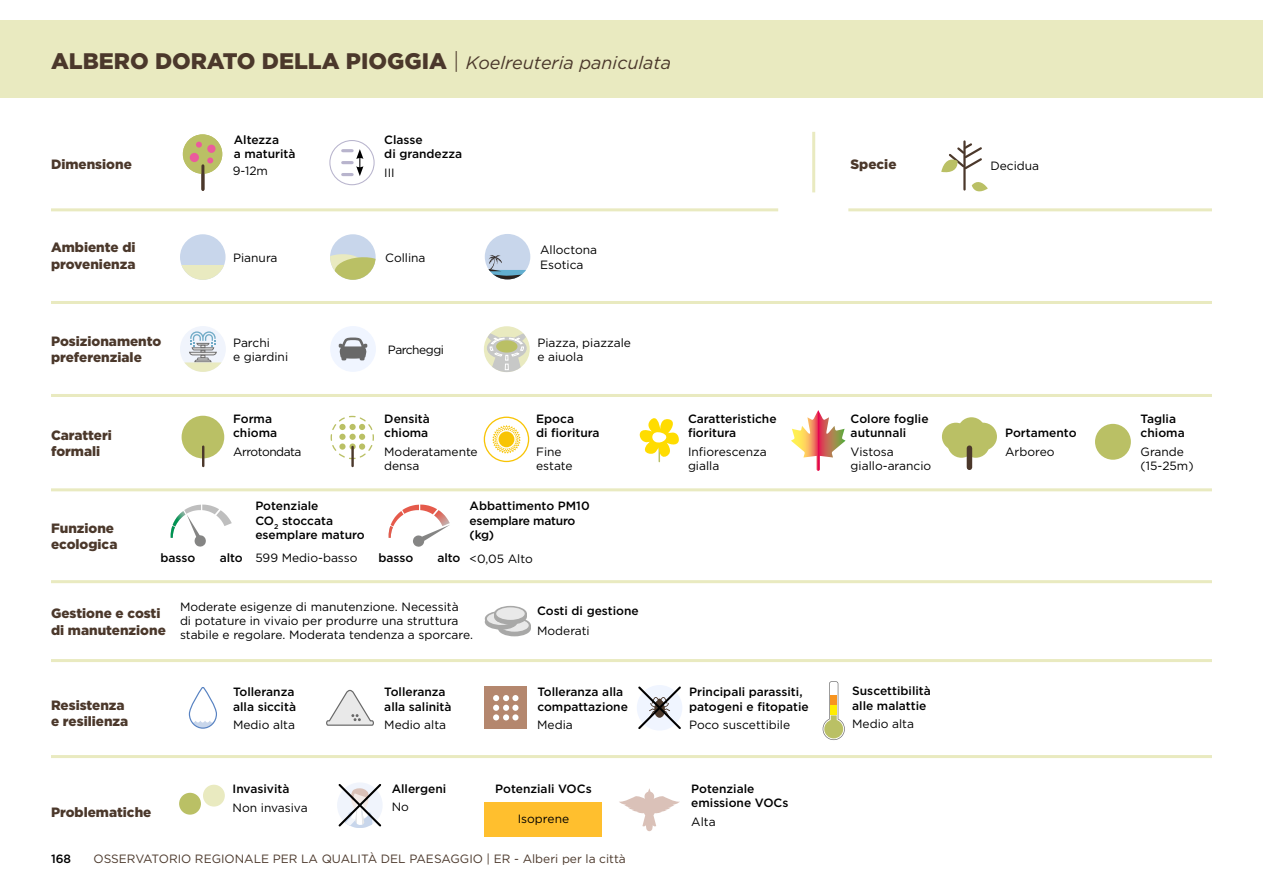
<style>
.page{position:relative;width:1263px;height:893px;background:#fff}
.page>*{position:absolute;margin:0;border:0;box-sizing:border-box;transform-origin:0 0}
.t1{font:900 22.5px "Gotham";color:#4b382b}
.t2{font:900 13.5px/16.2px "Gotham";color:#4b382b}
.t3{font:12px/14.4px "Gotham";color:#000}
.t4{font:500 12px/14.4px "Gotham";color:#000}
.t5{font:12px "Gotham";color:#4b382b}
.t6{font:500 12px/14.4px "Gotham";letter-spacing:-.02em;color:#000}
.t7{font:12px "Gotham";letter-spacing:-.04em;color:#000}
.s1{font-weight:300}
.s2{font-weight:400;font-style:italic;font-size:18px}
.s3{font-weight:500}
</style>
<div class="page">
<div style="left:0;top:20px;width:1263px;height:77px;background:#e9eac0"></div>
<hr style="left:51px;top:301px;width:1161px;height:3px;background:#e9eac0">
<hr style="left:51px;top:394px;width:1161px;height:3px;background:#e9eac0">
<hr style="left:51px;top:488px;width:1161px;height:3px;background:#e9eac0">
<hr style="left:51px;top:580px;width:1161px;height:3px;background:#e9eac0">
<hr style="left:51px;top:659px;width:1161px;height:3px;background:#e9eac0">
<hr style="left:51px;top:755px;width:1161px;height:3px;background:#e9eac0">
<hr style="left:848px;top:208px;width:364px;height:3px;background:#e9eac0">
<hr style="left:812px;top:132px;width:3px;height:60px;background:#e9eac0">
<hr style="left:51px;top:208px;width:727px;height:3px;background:#e9eac0">
<div style="left:485px;top:802px;width:117px;height:34px;background:#ffbf2e"></div>
<div style="left:183px;top:134px;width:39px;height:40px;background:#bac065;border-radius:50%"></div>
<hr style="left:201px;top:166px;width:3px;height:23px;background:#4b382b">
<div style="left:190px;top:153px;width:9px;height:9px;background:#eb5b9c;border-radius:50%"></div>
<div style="left:207px;top:145px;width:9px;height:8px;background:#eb5b9c;border-radius:50%"></div>
<svg style="left:207px;top:157px;width:6px;height:6px"></svg>
<svg style="left:196px;top:142px;width:6px;height:6px"></svg>
<div style="left:329px;top:140px;width:46px;height:45px;border:1px solid #b8b4cd;border-radius:50%"></div>
<svg style="left:343px;top:149px;width:20px;height:27px"></svg>
<div style="left:180px;top:234px;width:46px;height:46px;background:#c8d6eb;border-radius:50%"></div>
<svg style="left:181px;top:265px;width:43px;height:15px"></svg>
<div style="left:330px;top:234px;width:46px;height:46px;background:#c8d6eb;border-radius:50%"></div>
<svg style="left:330px;top:253px;width:46px;height:27px"></svg>
<div style="left:485px;top:234px;width:45px;height:45px;background:#c8d6eb;border-radius:50%"></div>
<svg style="left:485px;top:255px;width:45px;height:24px"></svg>
<div style="left:180px;top:326px;width:46px;height:46px;background:#f0f4fc;border-radius:50%"></div>
<svg style="left:184px;top:331px;width:38px;height:41px"></svg>
<div style="left:330px;top:326px;width:46px;height:46px;background:#f0f5ff;border-radius:50%"></div>
<svg style="left:339px;top:337px;width:28px;height:23px"></svg>
<div style="left:484px;top:326px;width:46px;height:46px;background:#e9eac0;border-radius:50%"></div>
<svg style="left:487px;top:327px;width:40px;height:45px"></svg>
<div style="left:182px;top:416px;width:42px;height:42px;background:#bac065;border-radius:50%"></div>
<svg style="left:202px;top:447px;width:2px;height:19px"></svg>
<svg style="left:330px;top:415px;width:44px;height:45px"></svg>
<svg style="left:339px;top:443px;width:7px;height:7px"></svg>
<svg style="left:349px;top:443px;width:7px;height:7px"></svg>
<div style="left:359px;top:443px;width:6px;height:7px;background:#bac065;border-radius:50%"></div>
<hr style="left:351px;top:447px;width:3px;height:19px;background:#4b382b">
<div style="left:484px;top:417px;width:45px;height:45px;border:1px solid #f8c405;border-radius:50%"></div>
<svg style="left:492px;top:425px;width:29px;height:29px"></svg>
<div style="left:499px;top:431px;width:15px;height:16px;background:#f8c405;border-radius:50%"></div>
<svg style="left:639px;top:418px;width:40px;height:44px"></svg>
<svg style="left:791px;top:410px;width:54px;height:61px"></svg>
<div style="left:942px;top:423px;width:28px;height:27px;background:#bac065;border-radius:50%"></div>
<div style="left:958px;top:417px;width:27px;height:28px;background:#bac065;border-radius:50%"></div>
<div style="left:969px;top:423px;width:28px;height:27px;background:#bac065;border-radius:50%"></div>
<div style="left:962px;top:430px;width:28px;height:28px;background:#bac065;border-radius:50%"></div>
<div style="left:947px;top:430px;width:28px;height:28px;background:#bac065;border-radius:50%"></div>
<div style="left:967px;top:448px;width:5px;height:19px;background:#4b382b"></div>
<div style="left:1095px;top:424px;width:36px;height:36px;background:#bac065;border-radius:50%"></div>
<hr style="left:963px;top:141px;width:3px;height:49px;background:#4b382b">
<svg style="left:941px;top:141px;width:41px;height:32px"></svg>
<svg style="left:972px;top:182px;width:16px;height:10px"></svg>
<svg style="left:171px;top:505px;width:61px;height:42px"></svg>
<svg style="left:389px;top:505px;width:61px;height:42px"></svg>
<div style="left:498px;top:621px;width:33px;height:15px;background:#a8a8a7;border-radius:50%"></div>
<div style="left:498px;top:618px;width:33px;height:15px;background:#a8a8a7;border-radius:50%"></div>
<div style="left:500px;top:619px;width:29px;height:13px;background:#e9e9e9;border-radius:50%"></div>
<div style="left:485px;top:614px;width:33px;height:16px;background:#a8a8a7;border-radius:50%"></div>
<svg style="left:485px;top:611px;width:33px;height:15px"></svg>
<div style="left:487px;top:612px;width:28px;height:13px;background:#e9e9e9;border-radius:50%"></div>
<div style="left:494px;top:609px;width:33px;height:16px;background:#a8a8a7;border-radius:50%"></div>
<div style="left:494px;top:606px;width:33px;height:15px;background:#a8a8a7;border-radius:50%"></div>
<div style="left:496px;top:607px;width:29px;height:13px;background:#e9e9e9;border-radius:50%"></div>
<svg style="left:188px;top:687px;width:29px;height:42px"></svg>
<svg style="left:326px;top:689px;width:48px;height:37px"></svg>
<div style="left:485px;top:686px;width:42px;height:43px;background:#b4876e"></div>
<svg style="left:493px;top:695px;width:25px;height:25px"></svg>
<svg style="left:637px;top:685px;width:45px;height:45px"></svg>
<svg style="left:823px;top:681px;width:22px;height:59px"></svg>
<div style="left:179px;top:793px;width:22px;height:22px;background:#bac065;border-radius:50%"></div>
<div style="left:203px;top:785px;width:22px;height:21px;background:#e9eac0;border-radius:50%"></div>
<svg style="left:337px;top:783px;width:45px;height:45px"></svg>
<svg style="left:619px;top:788px;width:61px;height:43px"></svg>
<h1 class="t1" style="left:51px;top:46px;width:621px">ALBERO DORATO DELLA PIOGGIA <span class="s1">|</span> <span class="s2">Koelreuteria paniculata</span></h1>
<p class="t2" style="left:51px;top:155px;width:82px">Dimensione</p>
<p class="t2" style="left:51px;top:239px;width:86px">Ambiente di provenienza</p>
<p class="t2" style="left:51px;top:333px;width:112px">Posizionamento preferenziale</p>
<p class="t2" style="left:51px;top:427px;width:62px">Caratteri formali</p>
<p class="t4" style="left:234px;top:132px;width:63px">Altezza<br>a maturità</p>
<p class="t4" style="left:384px;top:132px;width:79px">Classe<br>di grandezza</p>
<p class="t3" style="left:233px;top:164px;width:37px">9-12m</p>
<p class="t3" style="left:384px;top:165px;width:12px">III</p>
<p class="t3" style="left:233px;top:250px;width:46px">Pianura</p>
<p class="t3" style="left:385px;top:250px;width:42px">Collina</p>
<p class="t3" style="left:540px;top:242px;width:59px">Alloctona<br>Esotica</p>
<p class="t3" style="left:233px;top:335px;width:57px">Parchi<br>e giardini</p>
<p class="t7" style="left:388px;top:342px;width:58px">Parcheggi</p>
<p class="t3" style="left:537px;top:335px;width:95px">Piazza, piazzale e aiuola</p>
<p class="t4" style="left:233px;top:411px;width:46px">Forma chioma</p>
<p class="t7" style="left:233px;top:444px;width:70px">Arrotondata</p>
<p class="t4" style="left:384px;top:411px;width:47px">Densità chioma</p>
<p class="t3" style="left:384px;top:444px;width:95px">Moderatamente densa</p>
<p class="t4" style="left:688px;top:411px;width:90px">Caratteristiche fioritura</p>
<p class="t4" style="left:536px;top:411px;width:65px">Epoca<br>di fioritura</p>
<p class="t3" style="left:536px;top:444px;width:38px">Fine estate</p>
<p class="t3" style="left:688px;top:444px;width:80px">Infiorescenza gialla</p>
<p class="t4" style="left:255px;top:499px;width:111px">Potenziale<br>CO<sub>2</sub> stoccata esemplare maturo</p>
<p class="t6" style="left:470px;top:499px;width:122px">Abbattimento PM10 esemplare maturo (kg)</p>
<p class="t2" style="left:51px;top:520px;width:68px">Funzione ecologica</p>
<p class="t4" style="left:378px;top:550px;width:36px">basso</p>
<p class="t3" style="left:437px;top:551px;width:97px"><span class="s3">alto</span> &lt;0,05 Alto</p>
<p class="t3" style="left:180px;top:599px;width:295px">Moderate esigenze di manutenzione. Necessità<br>di potature in vivaio per produrre una struttura stabile e regolare. Moderata tendenza a sporcare.</p>
<p class="t4" style="left:537px;top:604px;width:103px">Costi di gestione</p>
<p class="t4" style="left:160px;top:550px;width:36px">basso</p>
<p class="t3" style="left:220px;top:550px;width:139px"><span class="s3">alto</span> 599 Medio-basso</p>
<p class="t2" style="left:51px;top:605px;width:116px">Gestione e costi di manutenzione</p>
<p class="t3" style="left:537px;top:623px;width:54px">Moderati</p>
<p class="t2" style="left:51px;top:697px;width:79px">Resistenza e resilienza</p>
<p class="t2" style="left:51px;top:804px;width:102px">Problematiche</p>
<p class="t4" style="left:233px;top:684px;width:64px">Tolleranza alla siccità</p>
<p class="t3" style="left:233px;top:717px;width:63px">Medio alta</p>
<p class="t4" style="left:233px;top:781px;width:58px">Invasività</p>
<p class="t3" style="left:233px;top:800px;width:77px">Non invasiva</p>
<p class="t4" style="left:384px;top:685px;width:69px">Tolleranza alla salinità</p>
<p class="t3" style="left:384px;top:717px;width:63px">Medio alta</p>
<p class="t4" style="left:392px;top:781px;width:56px">Allergeni</p>
<p class="t3" style="left:392px;top:799px;width:19px">No</p>
<p class="t4" style="left:537px;top:684px;width:92px">Tolleranza alla compattazione</p>
<p class="t3" style="left:537px;top:717px;width:37px">Media</p>
<p class="t4" style="left:495px;top:781px;width:98px">Potenziali VOCs</p>
<p class="t3" style="left:518px;top:811px;width:53px">Isoprene</p>
<p class="t4" style="left:51px;top:851px;width:22px">168</p>
<p class="t5" style="left:94px;top:851px;width:534px">OSSERVATORIO REGIONALE PER LA QUALITÀ DEL PAESAGGIO | ER - Alberi per la città</p>
<p class="t4" style="left:689px;top:684px;width:121px">Principali parassiti, patogeni e fitopatie</p>
<p class="t3" style="left:689px;top:717px;width:103px">Poco suscettibile</p>
<p class="t4" style="left:691px;top:781px;width:99px">Potenziale emissione VOCs</p>
<p class="t3" style="left:691px;top:814px;width:26px">Alta</p>
<p class="t2" style="left:850px;top:155px;width:48px">Specie</p>
<p class="t4" style="left:851px;top:411px;width:79px">Colore foglie autunnali</p>
<p class="t3" style="left:851px;top:444px;width:82px">Vistosa giallo-arancio</p>
<p class="t4" style="left:852px;top:684px;width:80px">Suscettibilità alle malattie</p>
<p class="t3" style="left:852px;top:717px;width:63px">Medio alta</p>
<p class="t3" style="left:990px;top:158px;width:50px">Decidua</p>
<p class="t4" style="left:1005px;top:425px;width:73px">Portamento</p>
<p class="t3" style="left:1005px;top:444px;width:51px">Arboreo</p>
<p class="t4" style="left:1141px;top:411px;width:46px">Taglia chioma</p>
<p class="t3" style="left:1141px;top:444px;width:54px">Grande (15-25m)</p>
</div>
